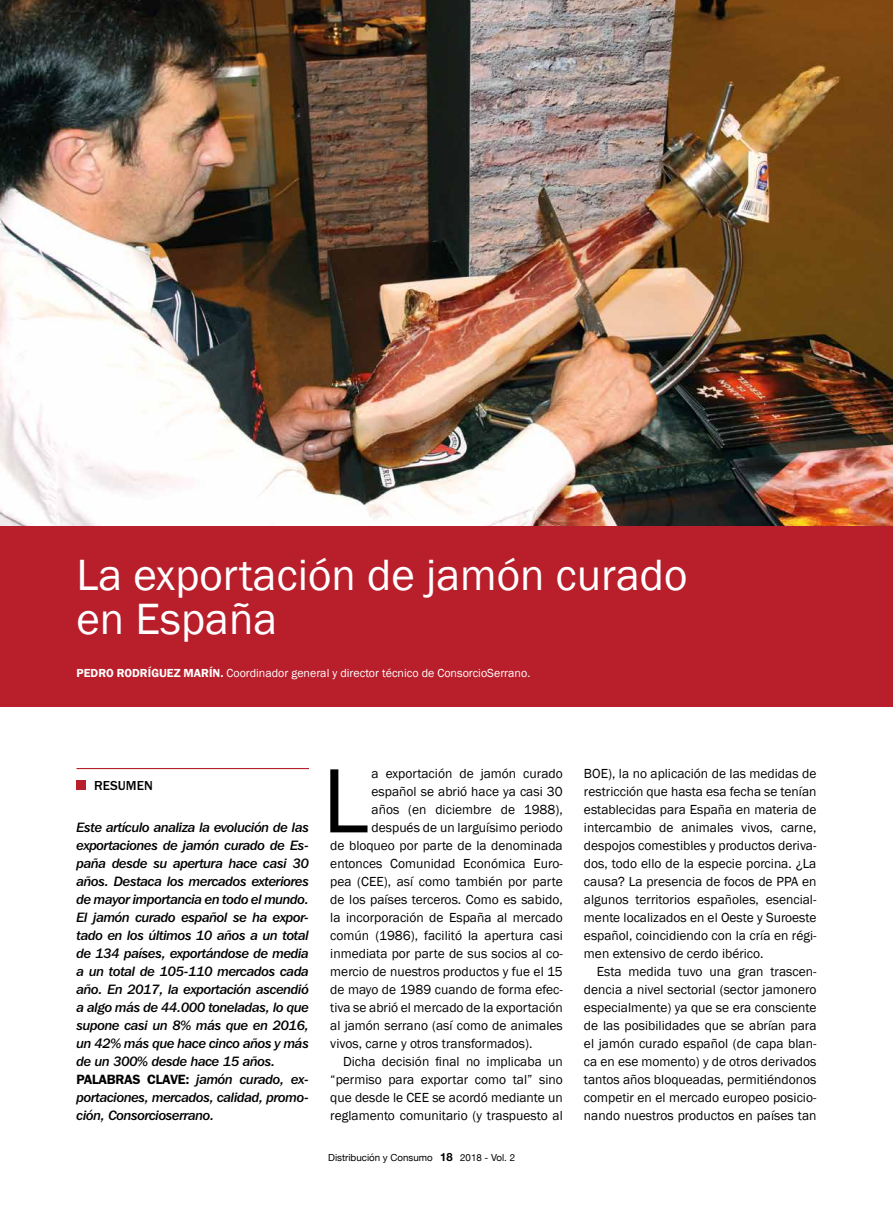
<style>
.page{position:relative;width:893px;height:1212px;background:#fff}
.page>*{position:absolute;margin:0;border:0;box-sizing:border-box;transform-origin:0 0}
.t1{font:94.5px "Franklin Gothic";color:#000}
.t2{font:45px/43.5px "Franklin Gothic";color:#fff}
.t3{font:13.5px/18px "Franklin Gothic";color:#000;text-align:justify}
.t4{font:13.5px/18px "Franklin Gothic IT Cby BT Med Ital";letter-spacing:-.025em;color:#000}
.t5{font:500 13.5px "Franklin Gothic LT";color:#000}
.t6{font:12px "Franklin Gothic";color:#fff}
.t7{font:9.75px "Helvetica Neue";color:#000}
.s1{font-weight:600}
.s2{font-family:"Franklin Gothic LT";font-weight:600}
.s3{font-weight:700;font-size:11.25px}
</style>
<div class="page">
<img style="left:0;top:0;width:893px;height:526px">
<hr style="left:77px;top:768px;width:232px;height:1px;background:#b91e2b">
<div style="left:77px;top:780px;width:9px;height:10px;background:#b91e2b"></div>
<div style="left:0;top:526px;width:893px;height:180px;background:#b91e2b"></div>
<h2 class="t2" style="left:77px;top:555px;width:612px">La exportación de jamón curado en España</h2>
<p class="t6" style="left:77px;top:666px;width:455px"><span class="s1">PEDRO RODRÍGUEZ MARÍN.</span> Coordinador general y director técnico de ConsorcioSerrano.</p>
<p class="t5" style="left:94px;top:777px;width:60px">RESUMEN</p>
<p class="t4" style="left:77px;top:818px;width:234px">Este artículo analiza la evolución de las exportaciones de jamón curado de Es&shy;paña desde su apertura hace casi 30 años. Destaca los mercados exteriores de mayor importancia en todo el mundo.<br>El jamón curado español se ha expor&shy;tado en los últimos 10 años a un total de 134 países, exportándose de media a un total de 105-110 mercados cada año. En 2017, la exportación ascendió a algo más de 44.000 toneladas, lo que supone casi un 8% más que en 2016, un 42% más que hace cinco años y más de un 300% desde hace 15 años.<br><span class="s2">PALABRAS CLAVE:</span> jamón curado, ex&shy;portaciones, mercados, calidad, promo&shy;ción, Consorcioserrano.</p>
<h1 class="t1" style="left:322px;top:742px;width:48px">L</h1>
<p class="t3" style="left:372px;top:765px;width:193px">a exportación de jamón curado</p>
<p class="t3" style="left:372px;top:783px;width:193px">español se abrió hace ya casi 30</p>
<p class="t3" style="left:372px;top:801px;width:193px">años (en diciembre de 1988),</p>
<p class="t3" style="left:372px;top:819px;width:193px">después de un larguísimo periodo</p>
<p class="t3" style="left:330px;top:837px;width:234px">de bloqueo por parte de la denominada</p>
<p class="t3" style="left:330px;top:855px;width:234px">entonces Comunidad Económica Euro-</p>
<p class="t3" style="left:330px;top:873px;width:234px">pea (CEE), así como también por parte</p>
<p class="t3" style="left:330px;top:891px;width:234px">de los países terceros. Como es sabido,</p>
<p class="t3" style="left:330px;top:909px;width:234px">la incorporación de España al mercado</p>
<p class="t3" style="left:330px;top:927px;width:234px">común (1986), facilitó la apertura casi</p>
<p class="t3" style="left:330px;top:945px;width:234px">inmediata por parte de sus socios al co-</p>
<p class="t3" style="left:330px;top:963px;width:234px">mercio de nuestros productos y fue el 15</p>
<p class="t3" style="left:330px;top:981px;width:234px">de mayo de 1989 cuando de forma efec-</p>
<p class="t3" style="left:330px;top:999px;width:234px">tiva se abrió el mercado de la exportación</p>
<p class="t3" style="left:330px;top:1017px;width:234px">al jamón serrano (así como de animales</p>
<p class="t3" style="left:330px;top:1035px;width:204px">vivos, carne y otros transformados).</p>
<p class="t3" style="left:343px;top:1053px;width:221px">Dicha decisión final no implicaba un</p>
<p class="t3" style="left:330px;top:1071px;width:234px">“permiso para exportar como tal” sino</p>
<p class="t3" style="left:330px;top:1089px;width:234px">que desde le CEE se acordó mediante un</p>
<p class="t3" style="left:330px;top:1107px;width:234px">reglamento comunitario (y traspuesto al</p>
<p class="t7" style="left:328px;top:1150px;width:188px">Distribución y Consumo <span class="s3">18</span> 2018 - Vol. 2</p>
<p class="t3" style="left:584px;top:765px;width:234px">BOE), la no aplicación de las medidas de restricción que hasta esa fecha se tenían establecidas para España en materia de intercambio de animales vivos, carne, despojos comestibles y productos deriva&shy;dos, todo ello de la especie porcina. ¿La causa? La presencia de focos de PPA en algunos territorios españoles, esencial&shy;mente localizados en el Oeste y Suroeste español, coincidiendo con la cría en régi&shy;men extensivo de cerdo ibérico.</p>
<p class="t3" style="left:584px;top:963px;width:234px;text-indent:13px">Esta medida tuvo una gran trascen&shy;dencia a nivel sectorial (sector jamonero especialmente) ya que se era consciente de las posibilidades que se abrían para el jamón curado español (de capa blan&shy;ca en ese momento) y de otros derivados tantos años bloqueadas, permitiéndonos competir en el mercado europeo posicio&shy;nando nuestros productos en países tan</p>
</div>
